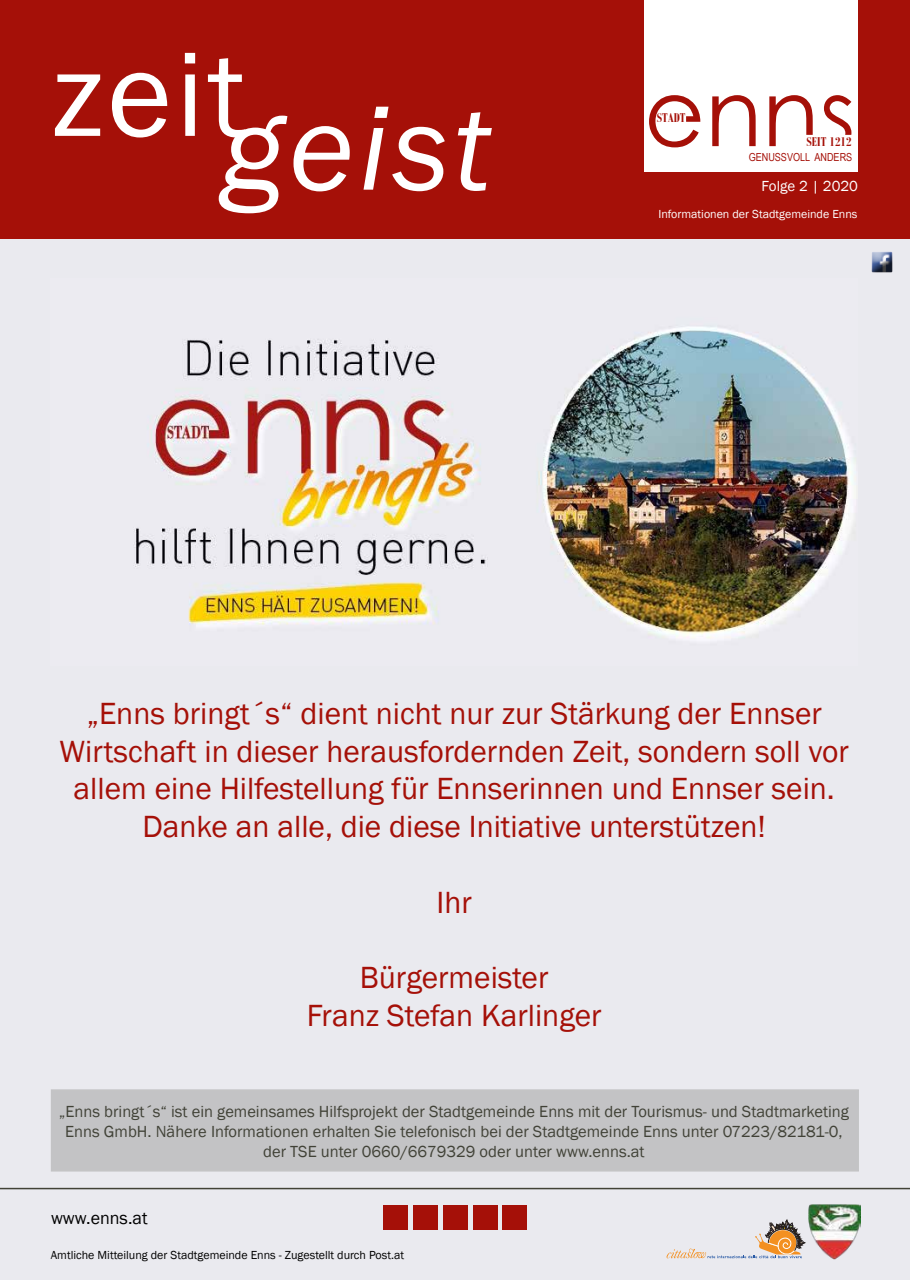
<style>
.page{position:relative;width:910px;height:1280px;background:#fff}
.page>*{position:absolute;margin:0;border:0;box-sizing:border-box;transform-origin:0 0}
.t1{font:italic 124.5px "Franklin Gothic";letter-spacing:.04em;color:#fff}
.t2{font:31.5px/37.8px "Franklin Gothic";color:#a51008;text-align:center}
.t3{font:18px "Franklin Gothic";color:#000}
.t4{font:16.5px/19.8px "Franklin Gothic";color:#414237;text-align:center}
.t5{font:15px "Franklin Gothic";color:#fff}
.t6{font:700 13.65px "Bodoni MT Condensed";letter-spacing:.02em;color:#a51008}
.t7{font:12px "Franklin Gothic";color:#000}
.t8{font:12px "Franklin Gothic";color:#fff}
.t9{font:11.1px "Arial Narrow";color:#a51008}
</style>
<div class="page">
<div style="left:0;top:238px;width:910px;height:1042px;background:#eaeaef"></div>
<div style="left:0;top:0;width:910px;height:238px;background:#a51008"></div>
<div style="left:645px;top:0;width:213px;height:171px;background:#fff"></div>
<svg style="left:712px;top:95px;width:44px;height:51px"></svg>
<svg style="left:769px;top:95px;width:44px;height:51px"></svg>
<svg style="left:824px;top:95px;width:27px;height:40px"></svg>
<svg style="left:649px;top:95px;width:51px;height:52px"></svg>
<img style="left:809px;top:1204px;width:51px;height:55px">
<svg style="left:667px;top:1219px;width:138px;height:39px"></svg>
<div style="left:870px;top:250px;width:24px;height:18px;background:#fff;opacity:.75"></div>
<div style="left:870px;top:253px;width:24px;height:22px;background:#000;opacity:.75"></div>
<hr style="left:0;top:1188px;width:910px;height:1px;background:#414237">
<div style="left:383px;top:1205px;width:24px;height:25px;background:#a51008"></div>
<div style="left:413px;top:1205px;width:25px;height:25px;background:#a51008"></div>
<div style="left:443px;top:1205px;width:25px;height:25px;background:#a51008"></div>
<div style="left:473px;top:1205px;width:24px;height:25px;background:#a51008"></div>
<div style="left:503px;top:1205px;width:24px;height:25px;background:#a51008"></div>
<img style="left:135px;top:326px;width:721px;height:315px">
<div style="left:51px;top:1089px;width:808px;height:82px;background:#c3c3c5"></div>
<h1 class="t1" style="left:51px;top:70px;width:442px"><sup>zeit</sup>geist</h1>
<p class="t6" style="left:657px;top:109px;width:30px">STADT</p>
<p class="t6" style="left:806px;top:133px;width:47px">SEIT 1212</p>
<p class="t9" style="left:749px;top:149px;width:105px">GENUSSVOLL ANDERS</p>
<p class="t5" style="left:762px;top:177px;width:98px">Folge 2 | 2020</p>
<p class="t8" style="left:658px;top:207px;width:201px">Informationen der Stadtgemeinde Enns</p>
<h2 class="t2" style="left:60px;top:695px;width:791px">„Enns bringt´s“ dient nicht nur zur Stärkung der Ennser Wirtschaft in dieser herausfordernden Zeit, sondern soll vor allem eine Hilfestellung für Ennserinnen und Ennser sein.<br>Danke an alle, die diese Initiative unterstützen!</h2>
<h2 class="t2" style="left:436px;top:884px;width:37px">Ihr</h2>
<h2 class="t2" style="left:307px;top:960px;width:296px">Bürgermeister<br>Franz Stefan Karlinger</h2>
<p class="t4" style="left:59px;top:1102px;width:791px">„Enns bringt´s“ ist ein gemeinsames Hilfsprojekt der Stadtgemeinde Enns mit der Tourismus- und Stadtmarketing<br>Enns GmbH. Nähere Informationen erhalten Sie telefonisch bei der Stadtgemeinde Enns unter 07223/82181-0, der TSE unter 0660/6679329 oder unter www.enns.at</p>
<p class="t3" style="left:51px;top:1206px;width:98px">www.enns.at</p>
<p class="t7" style="left:51px;top:1247px;width:355px">Amtliche Mitteilung der Stadtgemeinde Enns - Zugestellt durch Post.at</p>
</div>
